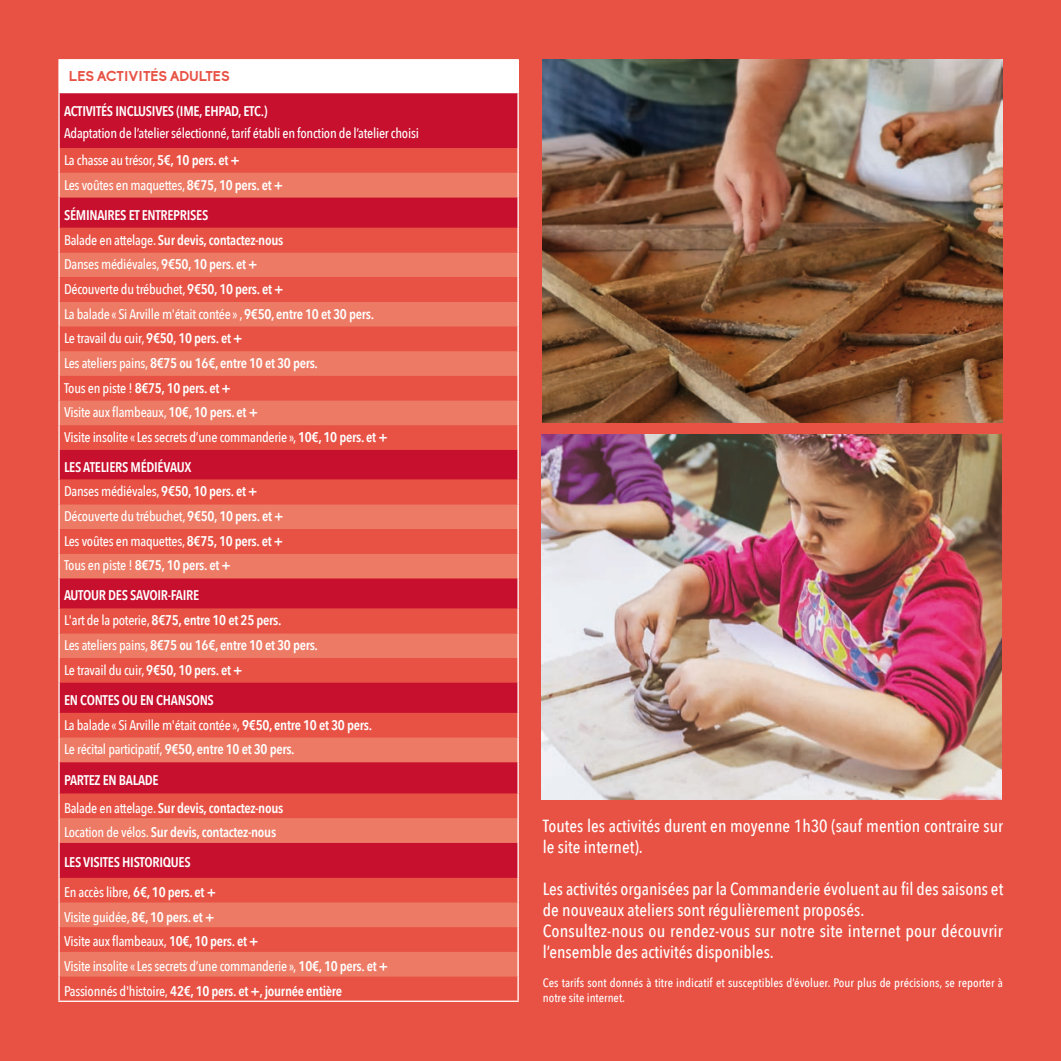
<style>
.page{position:relative;width:1061px;height:1061px;background:#e85245}
.page>*{position:absolute;margin:0;border:0;box-sizing:border-box;transform-origin:0 0}
._00_Txt_Courant{font:500 17.5px/21px "Avenir Next Condensed";color:#fff}
._04_TITRE_GRAND_2{font:500 14px "Avenir Next Condensed";letter-spacing:-.02em;color:#fff}
._04_TITRE_GRAND_2-2{font:600 14px "Avenir Next Condensed";letter-spacing:-.02em;color:#fff}
._04_TITRE_GRAND_2-3{font:700 14px "Biko";letter-spacing:-.02em;color:#e85245}
._00_Txt_Courant-2{font:500 12.25px/14.7px "Avenir Next Condensed";color:#fff}
.s1{font-weight:600}
.s2{font-weight:500}
</style>
<div class="page">
<div style="left:59px;top:60px;width:459px;height:33px;background:#fff"></div>
<div style="left:60px;top:93px;width:457px;height:55px;background:#c7102e"></div>
<svg style="left:60px;top:173px;width:457px;height:803px"></svg>
<svg style="left:60px;top:228px;width:457px;height:405px"></svg>
<hr style="left:58px;top:59px;width:461px;height:1px;background:#fff">
<hr style="left:58px;top:60px;width:2px;height:32px;background:#fff">
<hr style="left:517px;top:60px;width:2px;height:32px;background:#fff">
<hr style="left:58px;top:92px;width:461px;height:1px;background:#fff">
<hr style="left:58px;top:93px;width:2px;height:55px;background:#fff">
<hr style="left:517px;top:93px;width:2px;height:55px;background:#fff">
<hr style="left:58px;top:148px;width:2px;height:25px;background:#fff">
<hr style="left:517px;top:148px;width:2px;height:25px;background:#fff">
<hr style="left:58px;top:173px;width:2px;height:24px;background:#fff">
<hr style="left:517px;top:173px;width:2px;height:24px;background:#fff">
<hr style="left:58px;top:326px;width:2px;height:25px;background:#fff">
<hr style="left:517px;top:326px;width:2px;height:25px;background:#fff">
<hr style="left:58px;top:376px;width:2px;height:24px;background:#fff">
<hr style="left:517px;top:376px;width:2px;height:24px;background:#fff">
<hr style="left:58px;top:400px;width:2px;height:25px;background:#fff">
<hr style="left:517px;top:400px;width:2px;height:25px;background:#fff">
<hr style="left:58px;top:425px;width:2px;height:25px;background:#fff">
<hr style="left:517px;top:425px;width:2px;height:25px;background:#fff">
<hr style="left:58px;top:658px;width:2px;height:24px;background:#fff">
<hr style="left:517px;top:658px;width:2px;height:24px;background:#fff">
<hr style="left:58px;top:633px;width:2px;height:25px;background:#fff">
<hr style="left:517px;top:633px;width:2px;height:25px;background:#fff">
<hr style="left:58px;top:737px;width:2px;height:25px;background:#fff">
<hr style="left:58px;top:818px;width:2px;height:25px;background:#fff">
<hr style="left:58px;top:902px;width:2px;height:25px;background:#fff">
<hr style="left:58px;top:952px;width:2px;height:24px;background:#fff">
<hr style="left:517px;top:737px;width:2px;height:25px;background:#fff">
<hr style="left:517px;top:818px;width:2px;height:25px;background:#fff">
<hr style="left:517px;top:902px;width:2px;height:25px;background:#fff">
<hr style="left:517px;top:952px;width:2px;height:24px;background:#fff">
<hr style="left:58px;top:228px;width:2px;height:24px;background:#fff">
<hr style="left:517px;top:228px;width:2px;height:24px;background:#fff">
<hr style="left:58px;top:277px;width:2px;height:25px;background:#fff">
<hr style="left:517px;top:277px;width:2px;height:25px;background:#fff">
<hr style="left:58px;top:479px;width:2px;height:25px;background:#fff">
<hr style="left:517px;top:479px;width:2px;height:25px;background:#fff">
<hr style="left:58px;top:450px;width:2px;height:29px;background:#fff">
<hr style="left:517px;top:450px;width:2px;height:29px;background:#fff">
<hr style="left:58px;top:302px;width:2px;height:24px;background:#fff">
<hr style="left:517px;top:302px;width:2px;height:24px;background:#fff">
<hr style="left:58px;top:252px;width:2px;height:25px;background:#fff">
<hr style="left:517px;top:252px;width:2px;height:25px;background:#fff">
<hr style="left:58px;top:351px;width:2px;height:25px;background:#fff">
<hr style="left:517px;top:351px;width:2px;height:25px;background:#fff">
<hr style="left:58px;top:504px;width:2px;height:25px;background:#fff">
<hr style="left:517px;top:504px;width:2px;height:25px;background:#fff">
<hr style="left:58px;top:529px;width:2px;height:25px;background:#fff">
<hr style="left:517px;top:529px;width:2px;height:25px;background:#fff">
<hr style="left:58px;top:554px;width:2px;height:24px;background:#fff">
<hr style="left:517px;top:554px;width:2px;height:24px;background:#fff">
<hr style="left:58px;top:578px;width:2px;height:30px;background:#fff">
<hr style="left:517px;top:578px;width:2px;height:30px;background:#fff">
<hr style="left:58px;top:608px;width:2px;height:25px;background:#fff">
<hr style="left:517px;top:608px;width:2px;height:25px;background:#fff">
<hr style="left:58px;top:682px;width:2px;height:31px;background:#fff">
<hr style="left:517px;top:682px;width:2px;height:31px;background:#fff">
<hr style="left:58px;top:762px;width:2px;height:31px;background:#fff">
<hr style="left:517px;top:762px;width:2px;height:31px;background:#fff">
<hr style="left:58px;top:843px;width:2px;height:35px;background:#fff">
<hr style="left:517px;top:843px;width:2px;height:35px;background:#fff">
<hr style="left:58px;top:713px;width:2px;height:24px;background:#fff">
<hr style="left:517px;top:713px;width:2px;height:24px;background:#fff">
<hr style="left:58px;top:793px;width:2px;height:25px;background:#fff">
<hr style="left:517px;top:793px;width:2px;height:25px;background:#fff">
<hr style="left:58px;top:878px;width:2px;height:24px;background:#fff">
<hr style="left:517px;top:878px;width:2px;height:24px;background:#fff">
<hr style="left:58px;top:927px;width:2px;height:25px;background:#fff">
<hr style="left:517px;top:927px;width:2px;height:25px;background:#fff">
<hr style="left:58px;top:976px;width:2px;height:24px;background:#fff">
<hr style="left:517px;top:976px;width:2px;height:24px;background:#fff">
<hr style="left:58px;top:1000px;width:461px;height:2px;background:#fff">
<hr style="left:58px;top:197px;width:2px;height:31px;background:#fff">
<hr style="left:517px;top:197px;width:2px;height:31px;background:#fff">
<img style="left:542px;top:59px;width:460px;height:363px">
<img style="left:541px;top:435px;width:461px;height:364px">
<p class="_04_TITRE_GRAND_2-3" style="left:69px;top:68px;width:162px">LES ACTIVITÉS ADULTES</p>
<p class="_04_TITRE_GRAND_2-2" style="left:64px;top:99px;width:205px">ACTIVITÉS INCLUSIVES (IME, EHPAD, ETC.)</p>
<p class="_04_TITRE_GRAND_2" style="left:64px;top:125px;width:356px">Adaptation de l’atelier sélectionné, tarif établi en fonction de l’atelier choisi</p>
<p class="_04_TITRE_GRAND_2" style="left:64px;top:152px;width:177px">La chasse au trésor, <span class="s1">5€, 10 pers. et +</span></p>
<p class="_04_TITRE_GRAND_2" style="left:64px;top:176px;width:221px">Les voûtes en maquettes, <span class="s1">8€75, 10 pers. et +</span></p>
<p class="_04_TITRE_GRAND_2-2" style="left:64px;top:203px;width:146px">SÉMINAIRES ET ENTREPRISES</p>
<p class="_04_TITRE_GRAND_2-2" style="left:64px;top:228px;width:221px"><span class="s2">Balade en attelage.</span> Sur devis, contactez-nous</p>
<p class="_04_TITRE_GRAND_2" style="left:64px;top:256px;width:195px">Danses médiévales, <span class="s1">9€50, 10 pers. et +</span></p>
<p class="_04_TITRE_GRAND_2" style="left:64px;top:281px;width:221px">Découverte du trébuchet, <span class="s1">9€50, 10 pers. et +</span></p>
<p class="_04_TITRE_GRAND_2" style="left:64px;top:305px;width:312px">La balade « Si Arville m'était contée » , <span class="s1">9€50, entre 10 et 30 pers.</span></p>
<p class="_04_TITRE_GRAND_2" style="left:64px;top:330px;width:180px">Le travail du cuir, <span class="s1">9€50, 10 pers. et +</span></p>
<p class="_04_TITRE_GRAND_2-2" style="left:64px;top:351px;width:255px"><span class="s2">Les ateliers pains,</span> 8€75 ou 16€, entre 10 et 30 pers.</p>
<p class="_04_TITRE_GRAND_2-2" style="left:64px;top:376px;width:168px"><span class="s2">Tous en piste !</span> 8€75, 10 pers. et +</p>
<p class="_04_TITRE_GRAND_2" style="left:64px;top:404px;width:195px">Visite aux flambeaux, <span class="s1">10€, 10 pers. et +</span></p>
<p class="_04_TITRE_GRAND_2" style="left:64px;top:429px;width:325px">Visite insolite « Les secrets d’une commanderie », <span class="s1">10€, 10 pers. et +</span></p>
<p class="_04_TITRE_GRAND_2-2" style="left:64px;top:455px;width:129px">LES ATELIERS MÉDIÉVAUX</p>
<p class="_04_TITRE_GRAND_2" style="left:64px;top:483px;width:195px">Danses médiévales, <span class="s1">9€50, 10 pers. et +</span></p>
<p class="_04_TITRE_GRAND_2" style="left:64px;top:508px;width:221px">Découverte du trébuchet, <span class="s1">9€50, 10 pers. et +</span></p>
<p class="_04_TITRE_GRAND_2" style="left:64px;top:532px;width:221px">Les voûtes en maquettes, <span class="s1">8€75, 10 pers. et +</span></p>
<p class="_04_TITRE_GRAND_2-2" style="left:64px;top:553px;width:168px"><span class="s2">Tous en piste !</span> 8€75, 10 pers. et +</p>
<p class="_04_TITRE_GRAND_2-2" style="left:64px;top:583px;width:137px">AUTOUR DES SAVOIR-FAIRE</p>
<p class="_04_TITRE_GRAND_2-2" style="left:64px;top:608px;width:219px"><span class="s2">L'art de la poterie,</span> 8€75, entre 10 et 25 pers.</p>
<p class="_04_TITRE_GRAND_2-2" style="left:64px;top:633px;width:255px"><span class="s2">Les ateliers pains,</span> 8€75 ou 16€, entre 10 et 30 pers.</p>
<p class="_04_TITRE_GRAND_2" style="left:64px;top:661px;width:180px">Le travail du cuir, <span class="s1">9€50, 10 pers. et +</span></p>
<p class="_04_TITRE_GRAND_2-2" style="left:64px;top:687px;width:151px">EN CONTES OU EN CHANSONS</p>
<p class="_04_TITRE_GRAND_2" style="left:64px;top:716px;width:310px">La balade « Si Arville m'était contée », <span class="s1">9€50, entre 10 et 30 pers.</span></p>
<p class="_04_TITRE_GRAND_2" style="left:64px;top:741px;width:232px">Le récital participatif, <span class="s1">9€50, entre 10 et 30 pers.</span></p>
<p class="_04_TITRE_GRAND_2-2" style="left:64px;top:768px;width:96px">PARTEZ EN BALADE</p>
<p class="_04_TITRE_GRAND_2-2" style="left:64px;top:795px;width:221px"><span class="s2">Balade en attelage.</span> Sur devis, contactez-nous</p>
<p class="_04_TITRE_GRAND_2-2" style="left:64px;top:820px;width:214px"><span class="s2">Location de vélos.</span> Sur devis, contactez-nous</p>
<p class="_04_TITRE_GRAND_2-2" style="left:64px;top:850px;width:128px">LES VISITES HISTORIQUES</p>
<p class="_04_TITRE_GRAND_2" style="left:64px;top:883px;width:154px">En accès libre, <span class="s1">6€, 10 pers. et +</span></p>
<p class="_04_TITRE_GRAND_2" style="left:64px;top:908px;width:152px">Visite guidée, <span class="s1">8€, 10 pers. et +</span></p>
<p class="_04_TITRE_GRAND_2" style="left:64px;top:933px;width:196px">Visite aux flambeaux, <span class="s1">10€, 10 pers. et +</span></p>
<p class="_04_TITRE_GRAND_2" style="left:64px;top:957px;width:326px">Visite insolite « Les secrets d’une commanderie », <span class="s1">10€, 10 pers. et +</span></p>
<p class="_04_TITRE_GRAND_2-2" style="left:64px;top:979px;width:280px"><span class="s2">Passionnés d'histoire,</span> 42€, 10 pers. et +, journée entière</p>
<p class="_00_Txt_Courant" style="left:543px;top:815px;width:462px">Toutes les activités durent en moyenne 1h30 (sauf mention contraire sur le site internet).</p>
<p class="_00_Txt_Courant" style="left:543px;top:878px;width:462px">Les activités organisées par la Commanderie évoluent au fil des saisons et de nouveaux ateliers sont régulièrement proposés.</p>
<p class="_00_Txt_Courant" style="left:543px;top:920px;width:461px">Consultez-nous ou rendez-vous sur notre site internet pour découvrir l’ensemble des activités disponibles.</p>
<p class="_00_Txt_Courant-2" style="left:543px;top:975px;width:461px">Ces tarifs sont donnés à titre indicatif et susceptibles d’évoluer. Pour plus de précisions, se reporter à notre site internet.</p>
</div>
